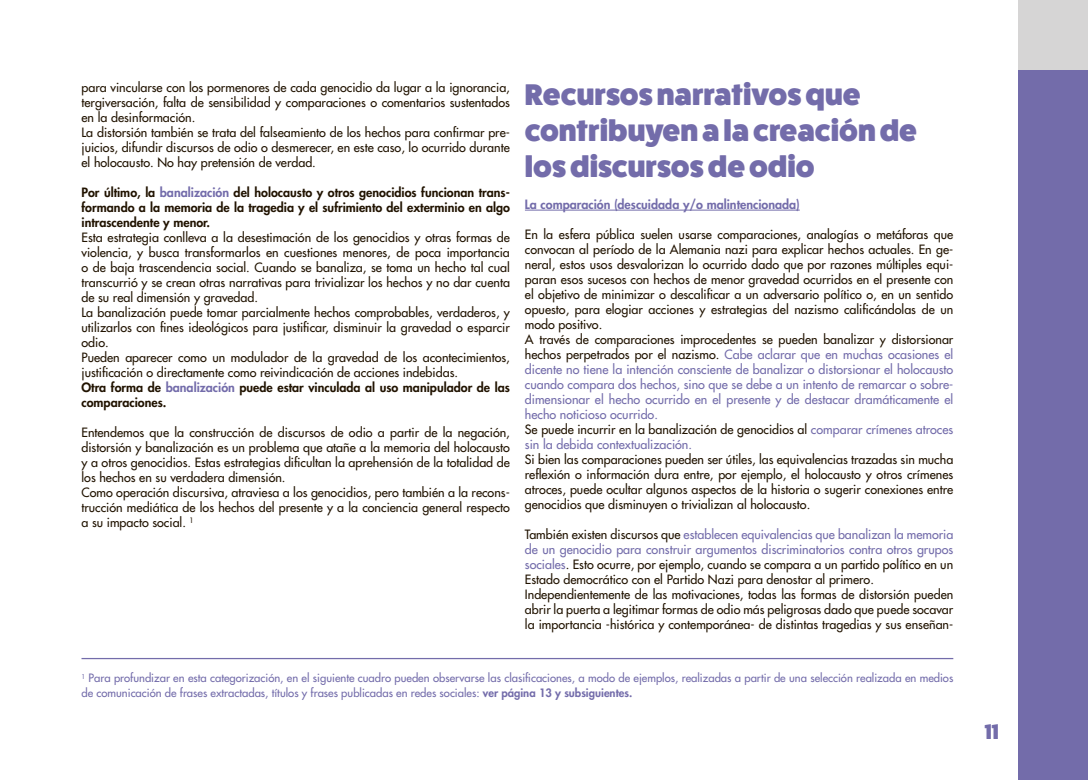
<style>
.page{position:relative;width:1088px;height:780px;background:#fff}
.page>*{position:absolute;margin:0;border:0;box-sizing:border-box;transform-origin:0 0}
.t1{font:800 30px/36px "Fat Frank";color:#736caa}
.t2{font:800 21.25px "Fat Frank";color:#736caa}
.PARRAFO{font:500 12.5px/15px "Futura Std";color:#211300;text-align:justify}
.PARRAFO-2{font:500 12.5px/15px "Futura Std";color:#736caa;text-align:justify}
.PARRAFO-3{font:800 12.5px/15px "Futura Std";color:#211300;text-align:justify}
.PARRAFO-4{font:800 12.5px "Futura Std";color:#736caa}
.PARRAFO-5{font:500 11.25px/15px "Futura Std";color:#736caa}
.s1{color:#736caa}
.s2{color:#211300}
.s3{font-weight:800}
</style>
<div class="page">
<div style="left:1018px;top:18px;width:70px;height:762px;background:#736caa"></div>
<div style="left:1018px;top:0;width:70px;height:69px;background:#d6d5d5"></div>
<hr style="left:81px;top:658px;width:872px;height:1px;background:#736caa">
<hr style="left:525px;top:210px;width:275px;height:1px;background:#736caa">
<p class="PARRAFO" style="left:81px;top:80px;width:430px">para vincularse con los pormenores de cada genocidio da lugar a la ignorancia, tergiversación, falta de sensibilidad y comparaciones o comentarios sustentados en la desinformación.</p>
<p class="PARRAFO" style="left:81px;top:125px;width:430px">La distorsión también se trata del falseamiento de los hechos para confirmar pre&shy;juicios, difundir discursos de odio o desmerecer, en este caso, lo ocurrido durante el holocausto. No hay pretensión de verdad.</p>
<p class="PARRAFO-3" style="left:81px;top:185px;width:430px">Por último, la <span class="s1">banalización</span> del holocausto y otros genocidios funcionan trans&shy;formando a la memoria de la tragedia y el sufrimiento del exterminio en algo intrascendente y menor.</p>
<p class="PARRAFO" style="left:81px;top:230px;width:430px">Esta estrategia conlleva a la desestimación de los genocidios y otras formas de violencia, y busca transformarlos en cuestiones menores, de poca importancia o de baja trascendencia social. Cuando se banaliza, se toma un hecho tal cual transcurrió y se crean otras narrativas para trivializar los hechos y no dar cuenta de su real dimensión y gravedad.</p>
<p class="PARRAFO" style="left:81px;top:305px;width:430px">La banalización puede tomar parcialmente hechos comprobables, verdaderos, y utilizarlos con fines ideológicos para justificar, disminuir la gravedad o esparcir odio.</p>
<p class="PARRAFO" style="left:81px;top:350px;width:430px">Pueden aparecer como un modulador de la gravedad de los acontecimientos, justificación o directamente como reivindicación de acciones indebidas.</p>
<p class="PARRAFO-3" style="left:81px;top:380px;width:430px">Otra forma de <span class="s1">banalización</span> puede estar vinculada al uso manipulador de las comparaciones.</p>
<p class="PARRAFO" style="left:81px;top:425px;width:430px">Entendemos que la construcción de discursos de odio a partir de la negación, distorsión y banalización es un problema que atañe a la memoria del holocausto y a otros genocidios. Estas estrategias dificultan la aprehensión de la totalidad de los hechos en su verdadera dimensión.</p>
<p class="PARRAFO" style="left:81px;top:485px;width:430px">Como operación discursiva, atraviesa a los genocidios, pero también a la recons&shy;trucción mediática de los hechos del presente y a la conciencia general respecto a su impacto social. <sup>1</sup></p>
<p class="t1" style="left:525px;top:77px;width:394px">Recursos narrativos que contribuyen a la creación de los discursos de odio</p>
<p class="PARRAFO-4" style="left:525px;top:196px;width:276px">La comparación (descuidada y/o malintencionada)</p>
<p class="PARRAFO" style="left:525px;top:227px;width:430px">En la esfera pública suelen usarse comparaciones, analogías o metáforas que convocan al período de la Alemania nazi para explicar hechos actuales. En ge&shy;neral, estos usos desvalorizan lo ocurrido dado que por razones múltiples equi&shy;paran esos sucesos con hechos de menor gravedad ocurridos en el presente con el objetivo de minimizar o descalificar a un adversario político o, en un sentido opuesto, para elogiar acciones y estrategias del nazismo calificándolas de un modo positivo.</p>
<p class="PARRAFO-2" style="left:525px;top:332px;width:430px"><span class="s2">A través de comparaciones improcedentes se pueden banalizar y distorsionar hechos perpetrados por el nazismo.</span> Cabe aclarar que en muchas ocasiones el dicente no tiene la intención consciente de banalizar o distorsionar el holocausto cuando compara dos hechos, sino que se debe a un intento de remarcar o sobre&shy;dimensionar el hecho ocurrido en el presente y de destacar dramáticamente el hecho noticioso ocurrido.</p>
<p class="PARRAFO-2" style="left:525px;top:422px;width:430px"><span class="s2">Se puede incurrir en la banalización de genocidios al</span> comparar crímenes atroces sin la debida contextualización.</p>
<p class="PARRAFO" style="left:525px;top:452px;width:430px">Si bien las comparaciones pueden ser útiles, las equivalencias trazadas sin mucha reflexión o información dura entre, por ejemplo, el holocausto y otros crímenes atroces, puede ocultar algunos aspectos de la historia o sugerir conexiones entre genocidios que disminuyen o trivializan al holocausto.</p>
<p class="PARRAFO" style="left:525px;top:527px;width:430px">También existen discursos que <span class="s1">establecen equivalencias que banalizan la memoria de un genocidio para construir argumentos discriminatorios contra otros grupos sociales</span>. Esto ocurre, por ejemplo, cuando se compara a un partido político en un Estado democrático con el Partido Nazi para denostar al primero.</p>
<p class="PARRAFO" style="left:525px;top:587px;width:430px">Independientemente de las motivaciones, todas las formas de distorsión pueden abrir la puerta a legitimar formas de odio más peligrosas dado que puede socavar la importancia -histórica y contemporánea- de distintas tragedias y sus enseñan-</p>
<p class="PARRAFO-5" style="left:81px;top:670px;width:873px"><sup>1</sup> Para profundizar en esta categorización, en el siguiente cuadro pueden observarse las clasificaciones, a modo de ejemplos, realizadas a partir de una selección realizada en medios de comunicación de frases extractadas, títulos y frases publicadas en redes sociales: <span class="s3">ver página 13 y subsiguientes.</span></p>
<h2 class="t2" style="left:985px;top:719px;width:16px">11</h2>
</div>
